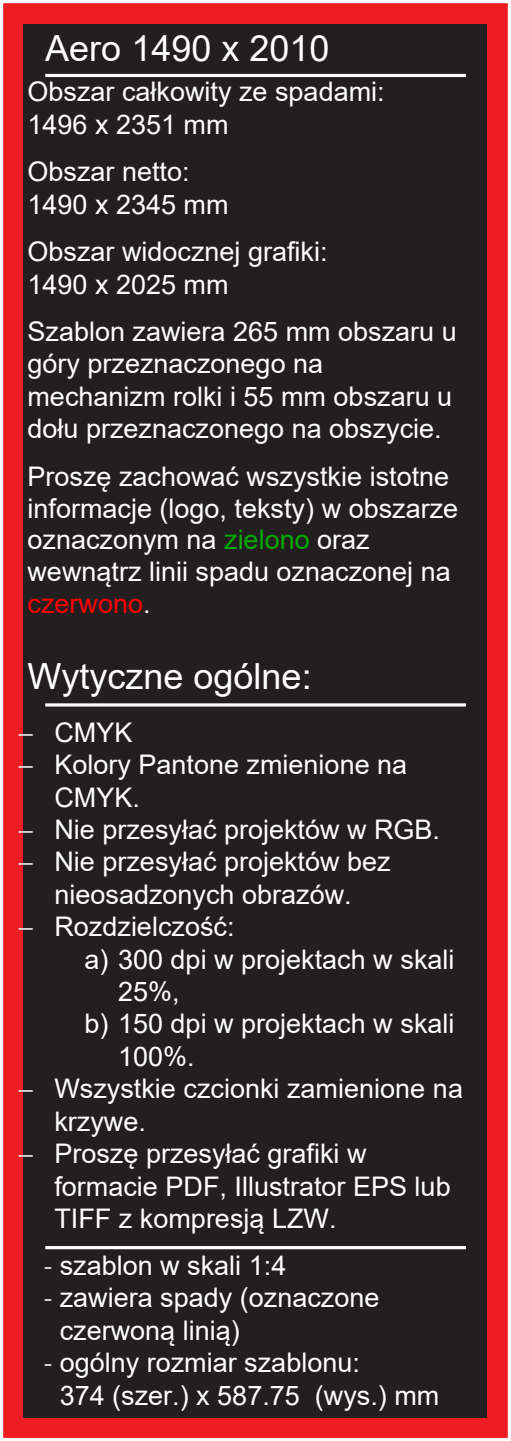
<style>
.page{position:relative;width:511px;height:1441px;background:#fff}
.page>*{position:absolute;margin:0;border:0;box-sizing:border-box;transform-origin:0 0}
.t1{font:36px "Arial";color:#fff}
.t2{font:27px/32.4px "Arial";color:#fff}
.t3{font:27px/32px "Arial";color:#fff}
.s1{color:#0a0}
.s2{color:#f00}
.s3{font-family:"Swiss 721 BT";font-weight:300}
.s4{font-style:inherit}
</style>
<div class="page">
<div style="left:3px;top:3px;width:505px;height:1434px;border:30px solid #ee1d23"></div>
<div style="left:24px;top:24px;width:463px;height:1393px;background:#231f20"></div>
<hr style="left:45px;top:74px;width:421px;height:3px;background:#fff">
<hr style="left:45px;top:703px;width:421px;height:3px;background:#fff">
<hr style="left:45px;top:1246px;width:421px;height:3px;background:#fff">
<h1 class="t1" style="left:45px;top:23px;width:286px">Aero 1490 x 2010</h1>
<p class="t3" style="left:27px;top:76px;width:359px;line-height:32.4px">Obszar całkowity ze spadami:<br>1496 x 2351 mm</p>
<p class="t3" style="left:27px;top:155px;width:203px;line-height:32.4px">Obszar netto:<br>1490 x 2345 mm</p>
<p class="t3" style="left:27px;top:235px;width:302px;line-height:32.4px">Obszar widocznej grafiki:<br>1490 x 2025 mm</p>
<p class="t2" style="left:27px;top:315px;width:431px">Szablon zawiera 265 mm obszaru u góry przeznaczonego na mechanizm rolki i 55 mm obszaru u dołu przeznaczonego na obszycie.</p>
<p class="t3" style="left:27px;top:460px;width:432px">Proszę zachować wszystkie istotne informacje (logo, teksty) w obszarze oznaczonym na <span class="s1">zielono</span> oraz wewnątrz linii spadu oznaczonej na <span class="s2">czerwono</span>.</p>
<h1 class="t1" style="left:27px;top:651px;width:286px">Wytyczne ogólne:</h1>
<p class="t2" style="left:18px;top:716px;width:116px">− CMYK</p>
<p class="t2" style="left:18px;top:748px;width:390px">− Kolory Pantone zmienione na</p>
<p class="t2" style="left:54px;top:780px;width:87px">CMYK.</p>
<p class="t2" style="left:18px;top:813px;width:423px">− Nie przesyłać projektów w RGB.</p>
<p class="t2" style="left:18px;top:845px;width:374px">− Nie przesyłać projektów bez</p>
<p class="t2" style="left:54px;top:878px;width:299px">nieosadzonych obrazów.</p>
<p class="t2" style="left:18px;top:910px;width:218px">− Rozdzielczość:</p>
<p class="t2" style="left:84px;top:942px;width:372px">a) 300 dpi w projektach w skali</p>
<p class="t2" style="left:118px;top:975px;width:63px">25%,</p>
<p class="t2" style="left:84px;top:1007px;width:372px">b) 150 dpi w projektach w skali</p>
<p class="t2" style="left:118px;top:1040px;width:78px">100%.</p>
<p class="t2" style="left:18px;top:1072px;width:446px">− Wszystkie czcionki zamienione na</p>
<p class="t2" style="left:54px;top:1104px;width:93px">krzywe.</p>
<p class="t2" style="left:18px;top:1137px;width:350px">− Proszę przesyłać grafiki w</p>
<p class="t2" style="left:54px;top:1169px;width:398px">formacie PDF, Illustrator EPS lub</p>
<p class="t2" style="left:54px;top:1202px;width:284px">TIFF z kompresją LZW.</p>
<p class="t2" style="left:44px;top:1249px;width:244px"><span class="s3">-</span> szablon w skali 1:4</p>
<p class="t2" style="left:60px;top:1281px;width:321px;text-indent:-16px"><span class="s3">-</span> zawiera spady (oznaczone czerwoną linią)</p>
<p class="t2" style="left:60px;top:1346px;width:381px;text-indent:-16px"><span class="s3">-</span> ogólny rozmiar szablonu:<br><span class="s4">374</span> (<span class="s4">szer.</span>) x <span class="s4">587.75</span> (<span class="s4">wys.</span>) mm</p>
</div>
